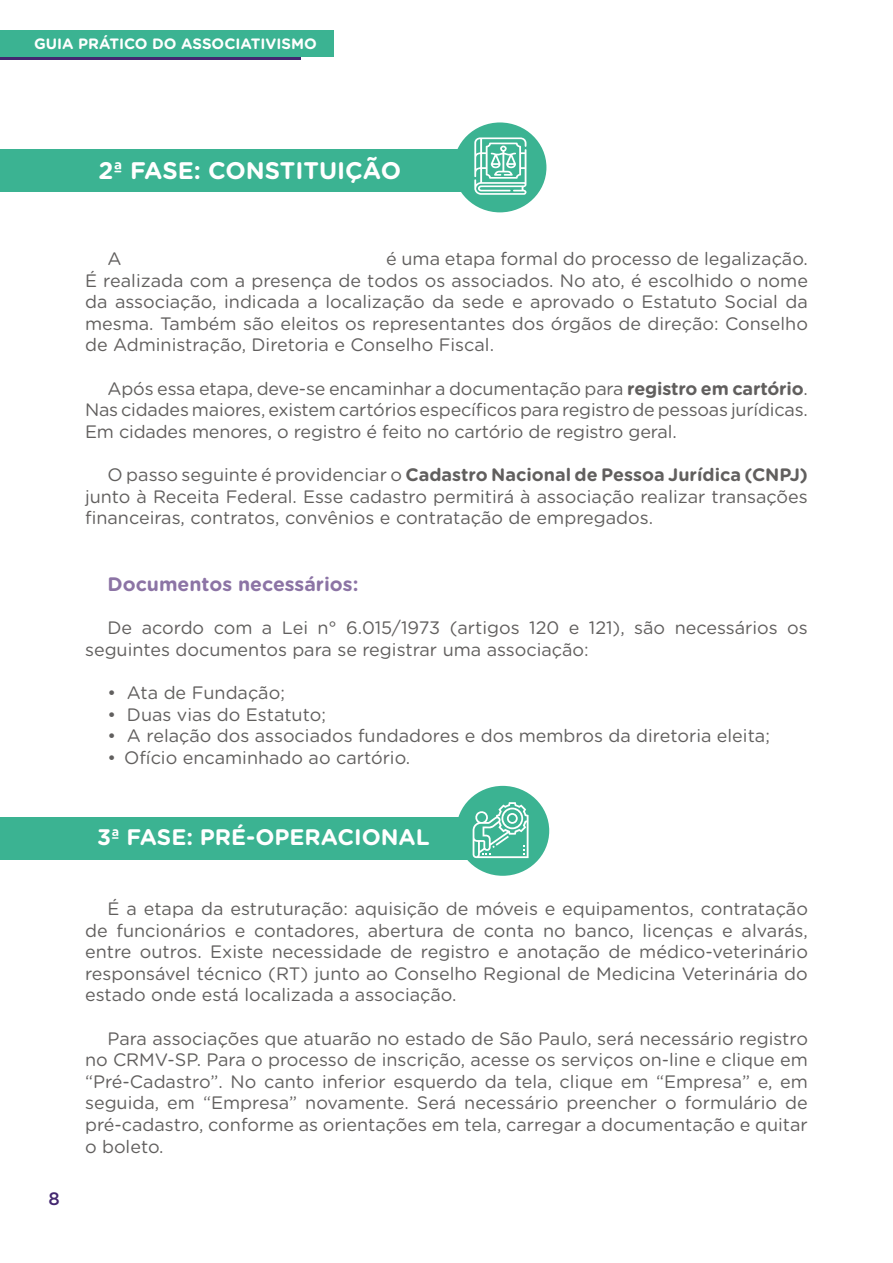
<style>
.page{position:relative;width:893px;height:1263px;background:#fff}
.page>*{position:absolute;margin:0;border:0;box-sizing:border-box;transform-origin:0 0}
.t1{font:700 24px "Gotham Rounded";color:#fff}
.t2{font:700 22.5px "Gotham Rounded";color:#fff}
.t3{font:700 19.5px "Gotham Rounded";color:#8c74a5}
.t4{font:18px/21.6px "Gotham Rounded";color:#615f5e;text-align:justify}
.t5{font:500 18px "Gotham Rounded";color:#432770}
.t6{font:700 15px "Gotham Rounded";color:#fff}
.s1{font-weight:700}
</style>
<div class="page">
<div style="left:0;top:31px;width:334px;height:26px;background:#3bb392"></div>
<hr style="left:0;top:57px;width:301px;height:3px;background:#432770">
<div style="left:0;top:817px;width:493px;height:43px;background:#3bb392"></div>
<div style="left:456px;top:786px;width:93px;height:90px;background:#3bb392;border-radius:50%"></div>
<svg style="left:473px;top:802px;width:56px;height:56px"></svg>
<div style="left:0;top:149px;width:493px;height:42px;background:#3bb392"></div>
<div style="left:453px;top:122px;width:93px;height:90px;background:#3bb392;border-radius:50%"></div>
<svg style="left:474px;top:137px;width:53px;height:58px"></svg>
<p class="t6" style="left:34px;top:33px;width:284px">GUIA PRÁTICO DO ASSOCIATIVISMO</p>
<h1 class="t1" style="left:99px;top:153px;width:304px">2ª FASE: CONSTITUIÇÃO</h1>
<p class="t4" style="left:85px;top:247px;width:724px;text-indent:301px">é uma etapa formal do processo de legalização.<br>É realizada com a presença de todos os associados. No ato, é escolhido o nome da associação, indicada a localização da sede e aprovado o Estatuto Social da mesma. Também são eleitos os representantes dos órgãos de direção: Conselho de Administração, Diretoria e Conselho Fiscal.</p>
<p class="t4" style="left:85px;top:377px;width:724px;text-indent:22px">Após essa etapa, deve-se encaminhar a documentação para <span class="s1">registro em cartório</span>.<br>Nas cidades maiores, existem cartórios específicos para registro de pessoas jurídicas.<br>Em cidades menores, o registro é feito no cartório de registro geral.</p>
<p class="t4" style="left:85px;top:463px;width:724px;text-indent:22px">O passo seguinte é providenciar o <span class="s1">Cadastro Nacional de Pessoa Jurídica (CNPJ) </span>junto à Receita Federal. Esse cadastro permitirá à associação realizar transações financeiras, contratos, convênios e contratação de empregados.</p>
<p class="t4" style="left:108px;top:247px;width:16px">A</p>
<p class="t3" style="left:108px;top:570px;width:252px">Documentos necessários:</p>
<p class="t4" style="left:85px;top:616px;width:724px;text-indent:22px">De acordo com a Lei n° 6.015/1973 (artigos 120 e 121), são necessários os seguintes documentos para se registrar uma associação:</p>
<p class="t4" style="left:108px;top:681px;width:179px">• Ata de Fundação;</p>
<p class="t4" style="left:108px;top:702px;width:220px">• Duas vias do Estatuto;</p>
<p class="t4" style="left:108px;top:724px;width:664px">• A relação dos associados fundadores e dos membros da diretoria eleita;</p>
<p class="t4" style="left:108px;top:746px;width:304px">• Ofício encaminhado ao cartório.</p>
<p class="t2" style="left:97px;top:820px;width:334px">3ª FASE: PRÉ-OPERACIONAL</p>
<p class="t5" style="left:49px;top:1186px;width:13px">8</p>
<p class="t4" style="left:85px;top:897px;width:724px;text-indent:22px">É a etapa da estruturação: aquisição de móveis e equipamentos, contratação de funcionários e contadores, abertura de conta no banco, licenças e alvarás, entre outros. Existe necessidade de registro e anotação de médico-veterinário responsável técnico (RT) junto ao Conselho Regional de Medicina Veterinária do estado onde está localizada a associação.</p>
<p class="t4" style="left:85px;top:1026px;width:724px;text-indent:22px">Para associações que atuarão no estado de São Paulo, será necessário registro no CRMV-SP. Para o processo de inscrição, acesse os serviços on-line e clique em “Pré-Cadastro”. No canto inferior esquerdo da tela, clique em “Empresa” e, em seguida, em “Empresa” novamente. Será necessário preencher o formulário de pré-cadastro, conforme as orientações em tela, carregar a documentação e quitar o boleto.</p>
</div>
